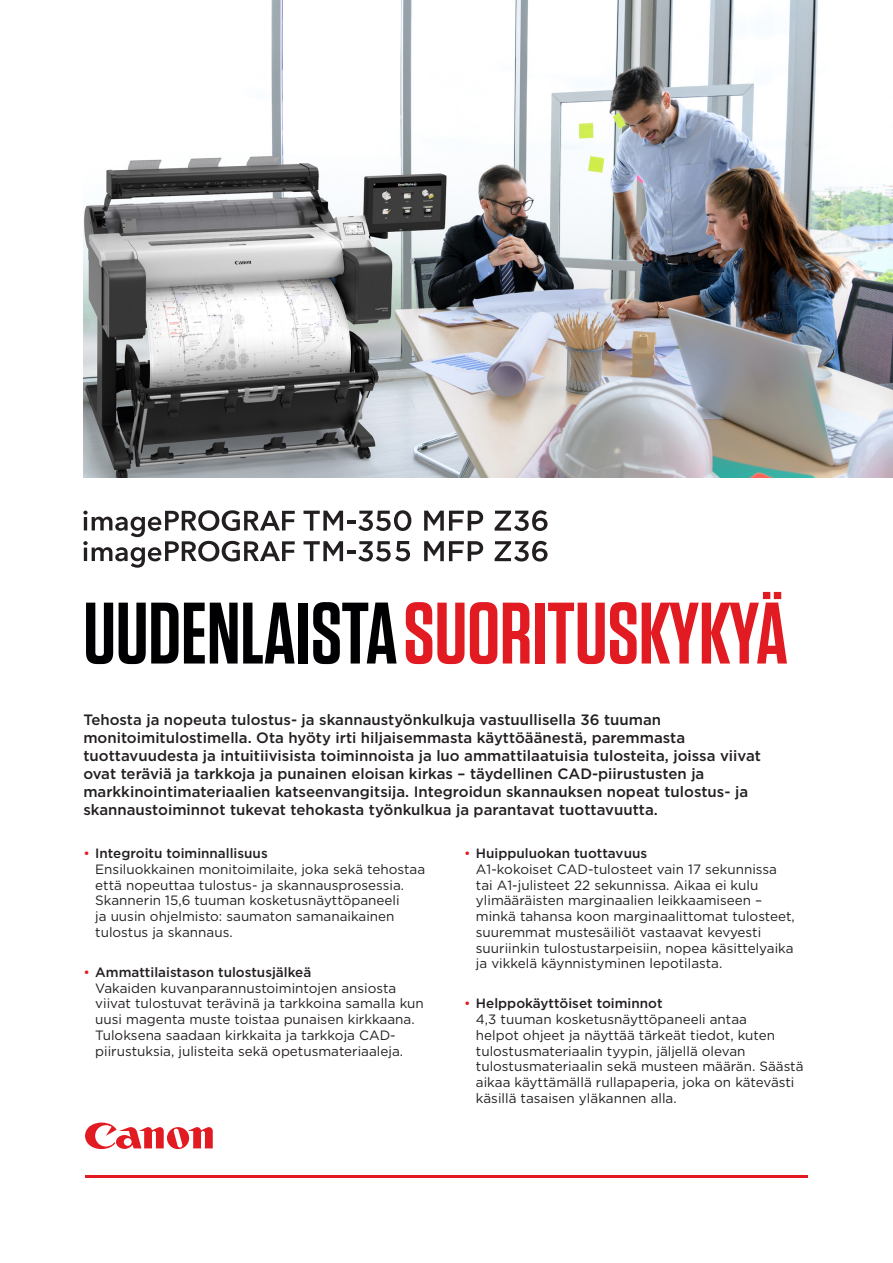
<style>
.page{position:relative;width:893px;height:1263px;background:#fff}
.page>*{position:absolute;margin:0;border:0;box-sizing:border-box;transform-origin:0 0}
.Headline{font:600 87px "Tungsten";color:#e21a21}
.t1{font:500 15px/18px "Gotham";color:#231f20}
.t2{font:13.5px/15.8px "Gotham";color:#231f20}
.s1{color:#000002}
.s2{color:#e21a21}
.s3{font-weight:500}
</style>
<div class="page">
<svg style="left:85px;top:1122px;width:128px;height:28px"></svg>
<hr style="left:85px;top:1175px;width:723px;height:3px;background:#e21a21">
<img style="left:83px;top:0;width:810px;height:478px">
<svg style="left:303px;top:510px;width:108px;height:21px"></svg>
<svg style="left:424px;top:511px;width:59px;height:20px"></svg>
<svg style="left:495px;top:510px;width:52px;height:21px"></svg>
<svg style="left:83px;top:510px;width:212px;height:58px"></svg>
<svg style="left:303px;top:541px;width:107px;height:20px"></svg>
<svg style="left:424px;top:541px;width:59px;height:20px"></svg>
<svg style="left:495px;top:541px;width:52px;height:20px"></svg>
<p class="Headline" style="left:83px;top:587px;width:706px"><span class="s1">UUDENLAISTA</span>SUORITUSKYKYÄ</p>
<p class="t1" style="left:83px;top:711px;width:679px">Tehosta ja nopeuta tulostus- ja skannaustyönkulkuja vastuullisella 36 tuuman monitoimitulostimella. Ota hyöty irti hiljaisemmasta käyttöäänestä, paremmasta tuottavuudesta ja intuitiivisista toiminnoista ja luo ammattilaatuisia tulosteita, joissa viivat ovat teräviä ja tarkkoja ja punainen eloisan kirkas – täydellinen CAD-piirustusten ja markkinointimateriaalien katseenvangitsija. Integroidun skannauksen nopeat tulostus- ja skannaustoiminnot tukevat tehokasta työnkulkua ja parantavat tuottavuutta.</p>
<p class="t2" style="left:95px;top:845px;width:331px;text-indent:-12px"><span class="s2">•</span> <span class="s3">Integroitu toiminnallisuus<br></span>Ensiluokkainen monitoimilaite, joka sekä tehostaa että nopeuttaa tulostus- ja skannausprosessia.<br>Skannerin 15,6 tuuman kosketusnäyttöpaneeli<br>ja uusin ohjelmisto: saumaton samanaikainen tulostus ja skannaus.</p>
<p class="t2" style="left:95px;top:964px;width:330px;text-indent:-12px"><span class="s2">•</span> <span class="s3">Ammattilaistason tulostusjälkeä<br></span>Vakaiden kuvanparannustoimintojen ansiosta viivat tulostuvat terävinä ja tarkkoina samalla kun uusi magenta muste toistaa punaisen kirkkaana.<br>Tuloksena saadaan kirkkaita ja tarkkoja CAD&shy;piirustuksia, julisteita sekä opetusmateriaaleja.</p>
<p class="t2" style="left:476px;top:845px;width:321px;text-indent:-12px"><span class="s2">•</span> <span class="s3">Huippuluokan tuottavuus<br></span>A1-kokoiset CAD-tulosteet vain 17 sekunnissa tai A1-julisteet 22 sekunnissa. Aikaa ei kulu ylimääräisten marginaalien leikkaamiseen – minkä tahansa koon marginaalittomat tulosteet, suuremmat mustesäiliöt vastaavat kevyesti suuriinkin tulostustarpeisiin, nopea käsittelyaika ja vikkelä käynnistyminen lepotilasta.</p>
<p class="t2" style="left:476px;top:995px;width:329px;text-indent:-12px"><span class="s2">•</span> <span class="s3">Helppokäyttöiset toiminnot<br></span>4,3 tuuman kosketusnäyttöpaneeli antaa<br>helpot ohjeet ja näyttää tärkeät tiedot, kuten tulostusmateriaalin tyypin, jäljellä olevan tulostusmateriaalin sekä musteen määrän. Säästä aikaa käyttämällä rullapaperia, joka on kätevästi käsillä tasaisen yläkannen alla.</p>
</div>
